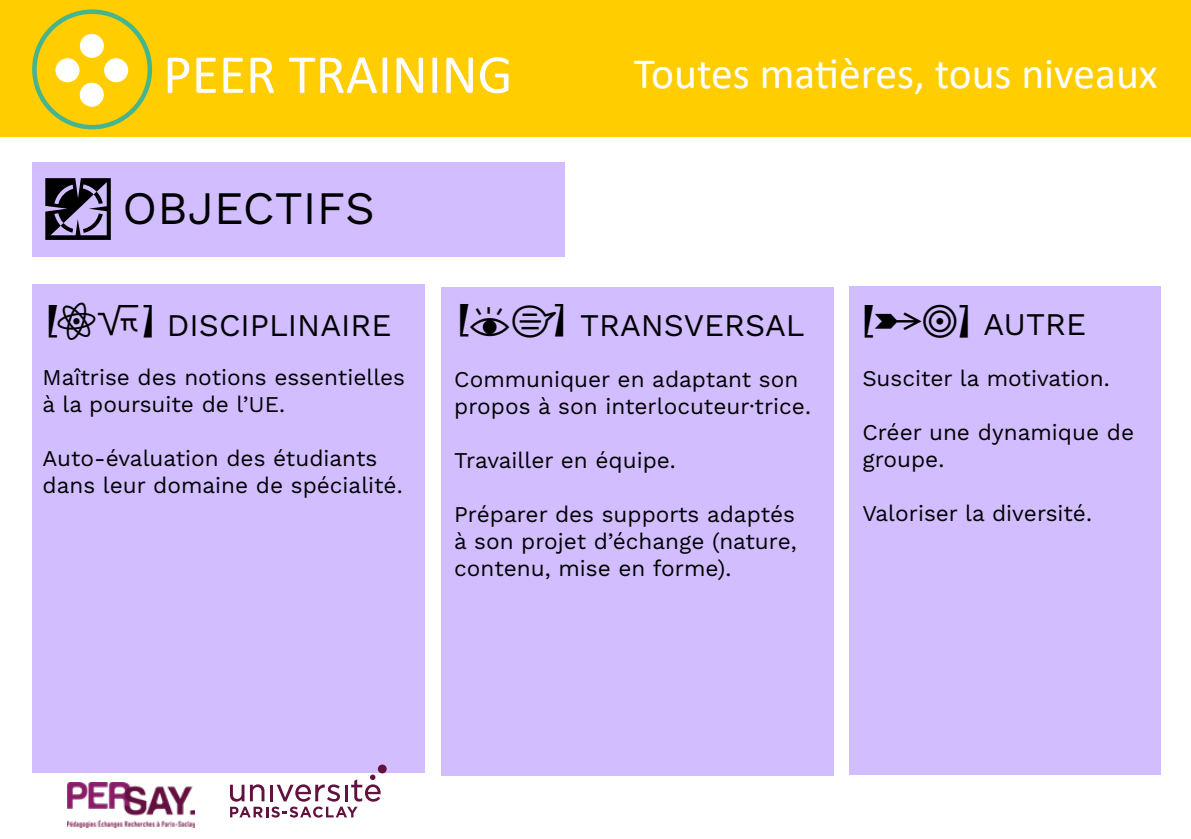
<style>
.page{position:relative;width:1191px;height:839px;background:#fff}
.page>*{position:absolute;margin:0;border:0;box-sizing:border-box;transform-origin:0 0}
.t1{font:55.5px "Calibri";color:#fff}
.t2{font:46.5px "Work Sans";color:#000}
.t3{font:43.5px "Calibri";color:#fff}
.t4{font:31.5px "Work Sans";color:#000}
.t5{font:22.5px/27px "Work Sans";color:#000}
.s1{font-family:"Pictogogie 09";font-size:111px}
.s2{font-family:"Pictogogie 09";font-size:57px}
.s3{font-family:"Pictogogie 09";font-size:30px}
</style>
<div class="page">
<div style="left:0;top:0;width:1191px;height:136px;background:#ffcd00"></div>
<div style="left:32px;top:9px;width:120px;height:120px;border:4px solid #46b48c;border-radius:50%"></div>
<div style="left:32px;top:284px;width:392px;height:488px;background:#d1bdff"></div>
<div style="left:32px;top:162px;width:532px;height:94px;background:#d1bdff"></div>
<div style="left:441px;top:287px;width:392px;height:488px;background:#d1bdff"></div>
<div style="left:850px;top:286px;width:311px;height:488px;background:#d1bdff"></div>
<div style="left:378px;top:764px;width:9px;height:9px;background:#63113f;border-radius:50%"></div>
<svg style="left:230px;top:774px;width:151px;height:43px"></svg>
<hr style="left:345px;top:784px;width:3px;height:17px;background:#63113f">
<img style="left:68px;top:782px;width:126px;height:45px">
<h1 class="t1" style="left:54px;top:36px;width:460px"><span class="s1">z</span> PEER TRAINING</h1>
<h2 class="t2" style="left:35px;top:180px;width:341px"><span class="s2">O</span>OBJECTIFS</h2>
<h3 class="t3" style="left:634px;top:43px;width:525px">Toutes matières, tous niveaux</h3>
<h3 class="t4" style="left:44px;top:307px;width:349px"><span class="s3">Q</span> DISCIPLINAIRE</h3>
<h3 class="t4" style="left:455px;top:307px;width:351px"><span class="s3">P</span> TRANSVERSAL</h3>
<h3 class="t4" style="left:859px;top:306px;width:228px"><span class="s3">&amp;</span> AUTRE</h3>
<p class="t5" style="left:43px;top:365px;width:364px">Maîtrise des notions essentielles à la poursuite de l’UE.</p>
<p class="t5" style="left:43px;top:446px;width:362px">Auto-évaluation des étudiants dans leur domaine de spécialité.</p>
<p class="t5" style="left:862px;top:366px;width:249px">Susciter la motivation.</p>
<p class="t5" style="left:862px;top:420px;width:273px">Créer une dynamique de groupe.</p>
<p class="t5" style="left:862px;top:501px;width:231px">Valoriser la diversité.</p>
<p class="t5" style="left:454px;top:366px;width:358px">Communiquer en adaptant son propos à son interlocuteur·trice.</p>
<p class="t5" style="left:454px;top:447px;width:223px">Travailler en équipe.</p>
<p class="t5" style="left:454px;top:501px;width:344px;text-align:justify">Préparer des supports adaptés à son projet d’échange (nature, contenu, mise en forme).</p>
</div>
